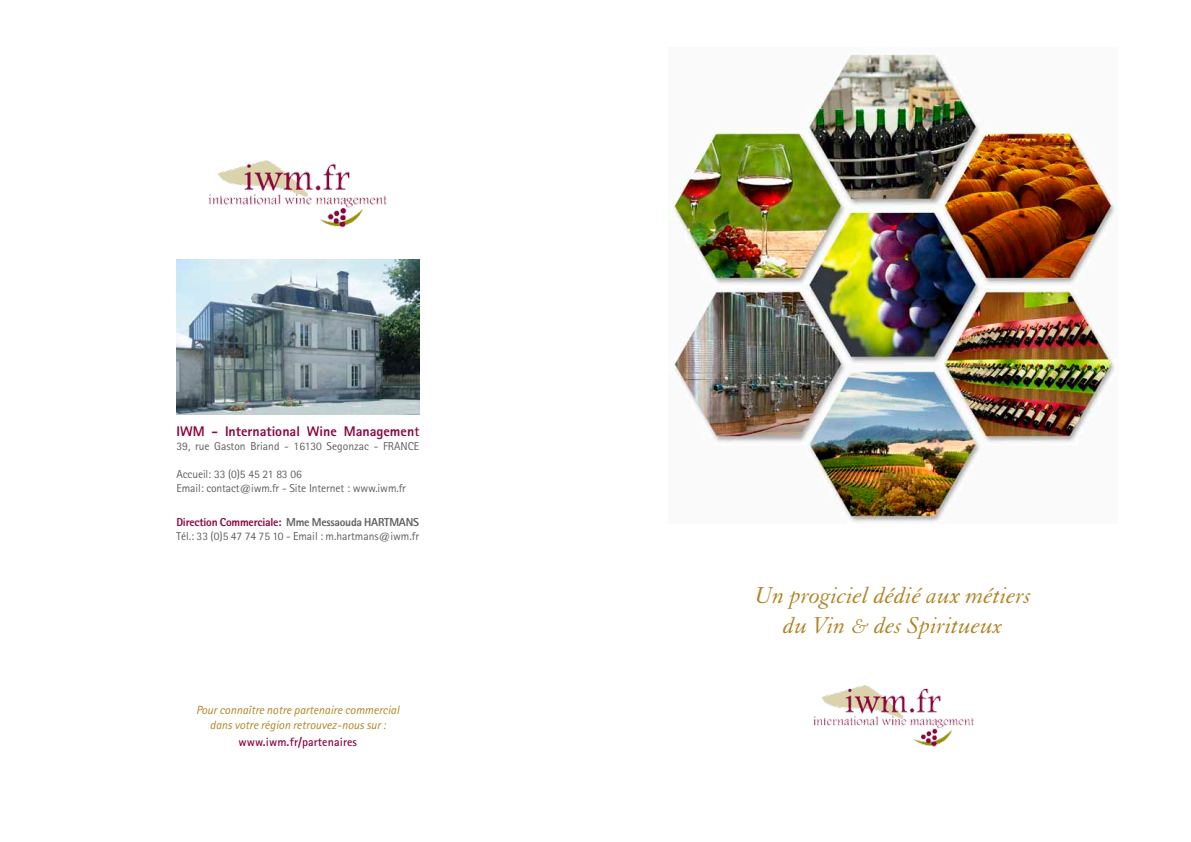
<style>
.page{position:relative;width:1191px;height:842px;background:#fff}
.page>*{position:absolute;margin:0;border:0;box-sizing:border-box;transform-origin:0 0}
.t1{font:italic 25px/30px "Granjon";color:#b28426;text-align:center}
.t2{font:800 14px "Rotis Sans Serif";color:#8a0741}
.t3{font:italic 12px/14.4px "Rotis Sans Serif";color:#b28426;text-align:center}
.t4{font:700 12px "Rotis Sans Serif";letter-spacing:.01em;color:#8a0741}
.t5{font:11.5px/13.8px "Rotis Sans Serif";color:#615e5f}
.s1{font-weight:700}
.s2{font-weight:800;color:#8a0741}
.s3{font-weight:800}
.s4{font-size:23px}
</style>
<div class="page">
<img style="left:673px;top:54px;width:444px;height:468px">
<img style="left:208px;top:160px;width:179px;height:68px">
<img style="left:813px;top:685px;width:162px;height:62px">
<img style="left:176px;top:259px;width:243px;height:156px">
<p class="t2" style="left:176px;top:423px;width:244px">IWM - International Wine Managemen<span class="s1">t</span></p>
<p class="t5" style="left:176px;top:439px;width:244px">39, rue Gaston Briand - 16130 Segonzac - FRANCE</p>
<p class="t5" style="left:176px;top:467px;width:231px">Accueil: 33 (0)5 45 21 83 06<br>Email: contact@iwm.fr - Site Internet : www.iwm.fr</p>
<p class="t5" style="left:176px;top:515px;width:244px"><span class="s2">Direction Commerciale:</span> <span class="s3">Mme Messaouda HARTMANS<br></span>Tél.: 33 (0)5 47 74 75 10 - Email : m.hartmans@iwm.fr</p>
<p class="t3" style="left:196px;top:703px;width:205px">Pour connaître notre partenaire commercial dans votre région retrouvez-nous sur :</p>
<p class="t4" style="left:238px;top:734px;width:120px">www.iwm.fr/partenaires</p>
<p class="t1" style="left:755px;top:581px;width:278px">Un progiciel dédié aux métiers du Vin &amp; des Spiritueu<span class="s4">x</span></p>
</div>
